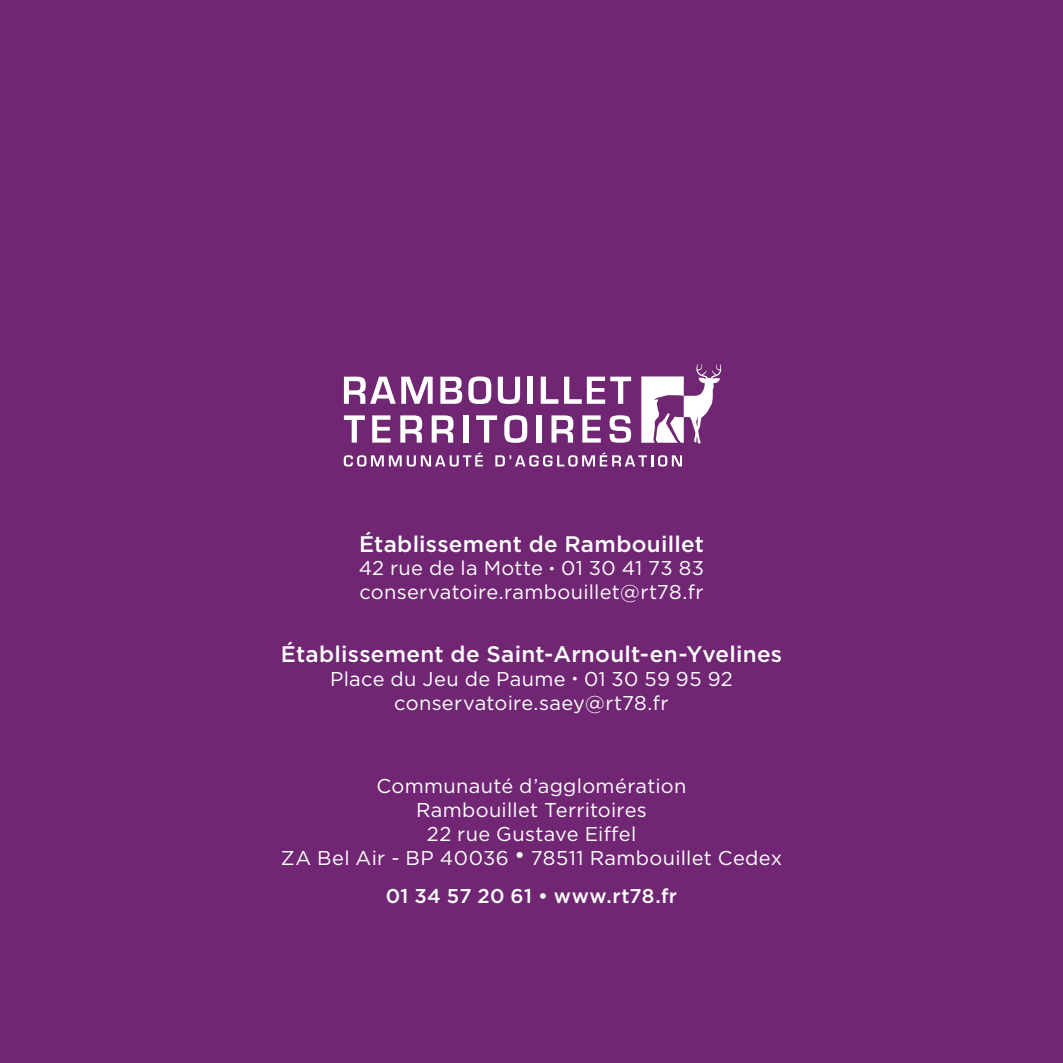
<style>
.page{position:relative;width:1063px;height:1063px;background:#702673}
.page>*{position:absolute;margin:0;border:0;box-sizing:border-box;transform-origin:0 0}
.t1{font:500 22.5px "Gotham";letter-spacing:.015em;color:#fff}
.t2{font:20px/24px "Gotham";letter-spacing:.015em;color:#fff;text-align:center}
.t3{font:500 20px "Gotham";letter-spacing:.02em;color:#fff}
.s1{font-weight:700;font-size:12.5px}
.s2{font-weight:700}
</style>
<div class="page">
<svg style="left:344px;top:377px;width:89px;height:27px"></svg>
<svg style="left:440px;top:377px;width:22px;height:27px"></svg>
<svg style="left:468px;top:376px;width:23px;height:28px"></svg>
<svg style="left:498px;top:377px;width:22px;height:27px"></svg>
<div style="left:528px;top:377px;width:5px;height:27px;background:#fff"></div>
<svg style="left:541px;top:377px;width:17px;height:27px"></svg>
<svg style="left:564px;top:377px;width:67px;height:27px"></svg>
<svg style="left:344px;top:415px;width:21px;height:28px"></svg>
<svg style="left:372px;top:415px;width:19px;height:28px"></svg>
<svg style="left:400px;top:415px;width:22px;height:28px"></svg>
<svg style="left:432px;top:415px;width:22px;height:28px"></svg>
<div style="left:463px;top:415px;width:5px;height:28px;background:#fff"></div>
<svg style="left:476px;top:415px;width:21px;height:28px"></svg>
<svg style="left:504px;top:415px;width:23px;height:28px"></svg>
<div style="left:536px;top:415px;width:5px;height:28px;background:#fff"></div>
<svg style="left:552px;top:415px;width:21px;height:28px"></svg>
<svg style="left:582px;top:415px;width:19px;height:28px"></svg>
<svg style="left:610px;top:415px;width:21px;height:28px"></svg>
<svg style="left:344px;top:452px;width:139px;height:15px"></svg>
<svg style="left:495px;top:452px;width:187px;height:15px"></svg>
<svg style="left:641px;top:364px;width:80px;height:80px"></svg>
<p class="t1" style="left:359px;top:529px;width:346px">Établissement de Rambouillet</p>
<p class="t2" style="left:359px;top:556px;width:347px;text-align:left">42 rue de la Motte <span class="s1">•</span> 01 30 41 73 83 conservatoire.rambouillet@rt78.fr</p>
<p class="t1" style="left:281px;top:639px;width:503px">Établissement de Saint-Arnoult-en-Yvelines</p>
<p class="t2" style="left:330px;top:666px;width:404px">Place du Jeu de Paume <span class="s1">•</span> 01 30 59 95 92 conservatoire.saey@rt78.fr</p>
<p class="t2" style="left:281px;top:773px;width:503px">Communauté d’agglomération<br>Rambouillet Territoires<br>22 rue Gustave Eiffel<br>ZA Bel Air - BP 40036 <span class="s2">•</span> 78511 Rambouillet Cedex</p>
<p class="t3" style="left:386px;top:883px;width:293px">01 34 57 20 61 • www.rt78.fr</p>
</div>
